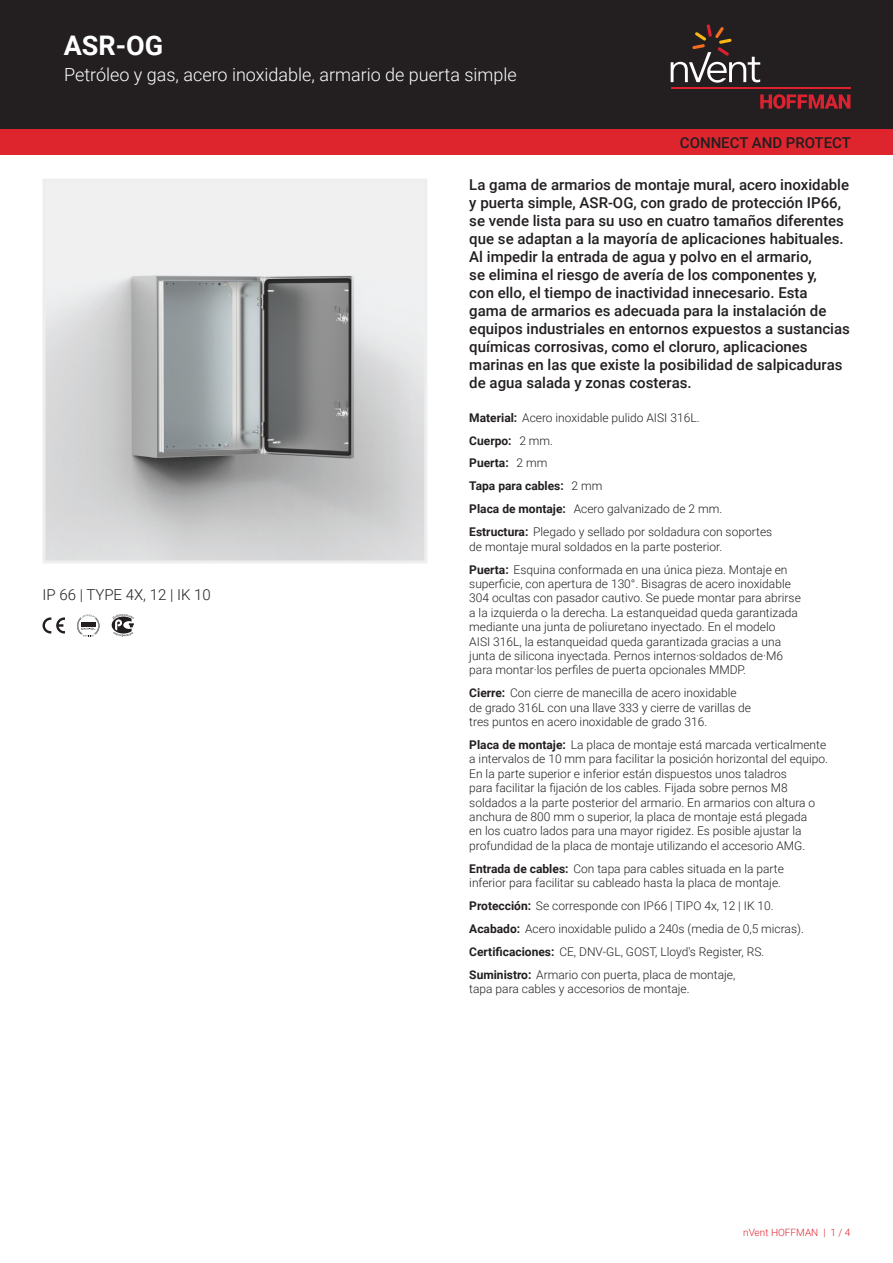
<style>
.page{position:relative;width:893px;height:1263px;background:#fff}
.page>*{position:absolute;margin:0;border:0;box-sizing:border-box;transform-origin:0 0}
.t1{font:700 27px "Roboto";color:#fff}
.t2{font:300 18px "Roboto";color:#fff}
.t3{font:500 15px/18px "Roboto";color:#231f20}
.t4{font:300 15px "Roboto";color:#231f20}
.t5{font:300 12px/14.4px "Roboto";color:#231f20}
.t6{font:300 10.05px "Roboto";color:#de252e}
.s1{font-weight:700}
</style>
<div class="page">
<div style="left:0;top:0;width:893px;height:129px;background:#231f20"></div>
<svg style="left:760px;top:94px;width:90px;height:15px"></svg>
<hr style="left:671px;top:88px;width:179px;height:1px;background:#db2230">
<svg style="left:671px;top:24px;width:89px;height:59px"></svg>
<div style="left:0;top:129px;width:893px;height:26px;background:#de252e"></div>
<img style="left:47px;top:183px;width:376px;height:376px">
<div style="left:43px;top:179px;width:384px;height:384px;border:3px solid #eeeeef"></div>
<svg style="left:43px;top:617px;width:22px;height:16px"></svg>
<svg style="left:77px;top:614px;width:23px;height:22px"></svg>
<svg style="left:112px;top:614px;width:22px;height:23px"></svg>
<h1 class="t1" style="left:64px;top:26px;width:101px">ASR-OG</h1>
<h2 class="t2" style="left:64px;top:62px;width:454px">Petróleo y gas, acero inoxidable, armario de puerta simple</h2>
<p class="t3" style="left:680px;top:133px;width:173px">CONNECT AND PROTECT</p>
<p class="t4" style="left:43px;top:584px;width:170px">IP 66 | TYPE 4X, 12 | IK 10</p>
<p class="t3" style="left:469px;top:175px;width:382px">La gama de armarios de montaje mural, acero inoxidable y puerta simple, ASR-OG, con grado de protección IP66, se vende lista para su uso en cuatro tamaños diferentes que se adaptan a la mayoría de aplicaciones habituales.<br>Al impedir la entrada de agua y polvo en el armario,<br>se elimina el riesgo de avería de los componentes y,<br>con ello, el tiempo de inactividad innecesario. Esta<br>gama de armarios es adecuada para la instalación de equipos industriales en entornos expuestos a sustancias químicas corrosivas, como el cloruro, aplicaciones marinas en las que existe la posibilidad de salpicaduras de agua salada y zonas costeras.</p>
<p class="t5" style="left:469px;top:405px;width:304px;line-height:23px"><span class="s1">Material:</span> Acero inoxidable pulido AISI 316L.<br><span class="s1">Cuerpo:</span> 2 mm.<br><span class="s1">Puerta:</span> 2 mm<br><span class="s1">Tapa para cables:</span> 2 mm<br><span class="s1">Placa de montaje:</span> Acero galvanizado de 2 mm.<br><span class="s1">Estructura:</span> Plegado y sellado por soldadura con soportes</p>
<p class="t5" style="left:469px;top:534px;width:320px;line-height:23px">de montaje mural soldados en la parte posterior.<br><span class="s1">Puerta:</span> Esquina conformada en una única pieza. Montaje en</p>
<p class="t5" style="left:469px;top:576px;width:333px">superficie, con apertura de 130°. Bisagras de acero inoxidable 304 ocultas con pasador cautivo. Se puede montar para abrirse a la izquierda o la derecha. La estanqueidad queda garantizada mediante una junta de poliuretano inyectado. En el modelo<br>AISI 316L, la estanqueidad queda garantizada gracias a una junta de silicona inyectada. Pernos internos·soldados de·M6 para montar·los perfiles de puerta opcionales MMDP.</p>
<p class="t5" style="left:469px;top:685px;width:283px"><span class="s1">Cierre:</span> Con cierre de manecilla de acero inoxidable de grado 316L con una llave 333 y cierre de varillas de tres puntos en acero inoxidable de grado 316.</p>
<p class="t5" style="left:469px;top:737px;width:360px"><span class="s1">Placa de montaje:</span> La placa de montaje está marcada verticalmente a intervalos de 10 mm para facilitar la posición horizontal del equipo.<br>En la parte superior e inferior están dispuestos unos taladros<br>para facilitar la fijación de los cables. Fijada sobre pernos M8 soldados a la parte posterior del armario. En armarios con altura o anchura de 800 mm o superior, la placa de montaje está plegada<br>en los cuatro lados para una mayor rigidez. Es posible ajustar la profundidad de la placa de montaje utilizando el accesorio AMG.</p>
<p class="t5" style="left:469px;top:861px;width:316px"><span class="s1">Entrada de cables:</span> Con tapa para cables situada en la parte inferior para facilitar su cableado hasta la placa de montaje.</p>
<p class="t5" style="left:469px;top:894px;width:336px;line-height:23px"><span class="s1">Protección:</span> Se corresponde con IP66 | TIPO 4x, 12 | IK 10.<br><span class="s1">Acabado:</span> Acero inoxidable pulido a 240s (media de 0,5 micras).<br><span class="s1">Certificaciones:</span> CE, DNV-GL, GOST, Lloyd's Register, RS.<br><span class="s1">Suministro:</span> Armario con puerta, placa de montaje,</p>
<p class="t5" style="left:469px;top:981px;width:222px">tapa para cables y accesorios de montaje.</p>
<p class="t6" style="left:743px;top:1226px;width:109px">nVent HOFFMAN | 1 / 4</p>
</div>
